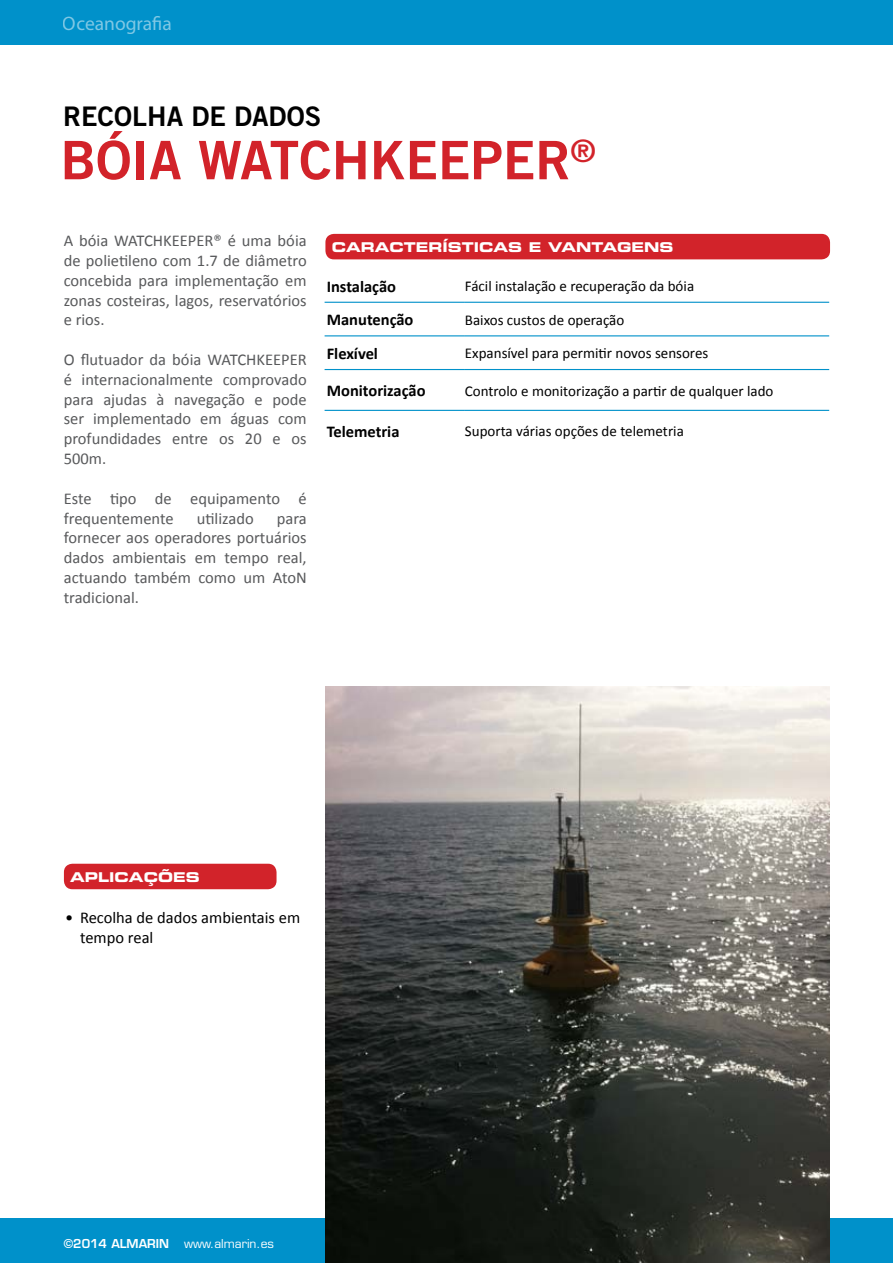
<style>
.page{position:relative;width:893px;height:1263px;background:#fff}
.page>*{position:absolute;margin:0;border:0;box-sizing:border-box;transform-origin:0 0}
.t1{font:53.1px "Trade Gothic LT Std Bd 2";color:#d2232a}
.t2{font:27px "Trade Gothic LT Std Bd 2";color:#000}
.t3{font:19.5px "Myriad Pro";color:#fff}
.t4{font:16.5px/19.8px "Calibri";color:#58595b;text-align:justify}
.t5{font:700 16.5px "Calibri";color:#000}
.t6{font:16.5px/19.5px "Calibri";color:#000}
.t7{font:15px "Calibri";color:#000}
.t8{font:13.5px "Eurostile LT Std Bold Ex 2";color:#fff}
.t9{font:12px "Eurostile LT Std";color:#fff}
.t10{font:600 12px "Eurostile LT Std";color:#fff}
</style>
<div class="page">
<div style="left:0;top:1218px;width:893px;height:45px;background:#0091ca"></div>
<div style="left:0;top:0;width:893px;height:45px;background:#0091ca"></div>
<div style="left:64px;top:864px;width:213px;height:25px;background:#d2232a;border-radius:9px"></div>
<div style="left:325px;top:234px;width:505px;height:25px;background:#d2232a;border-radius:9px"></div>
<hr style="left:325px;top:302px;width:140px;height:1px;background:#0091ca">
<hr style="left:465px;top:302px;width:364px;height:1px;background:#0091ca">
<hr style="left:325px;top:335px;width:140px;height:1px;background:#0091ca">
<hr style="left:465px;top:335px;width:364px;height:1px;background:#0091ca">
<hr style="left:325px;top:369px;width:140px;height:1px;background:#0091ca">
<hr style="left:465px;top:369px;width:364px;height:1px;background:#0091ca">
<hr style="left:325px;top:410px;width:140px;height:1px;background:#0091ca">
<hr style="left:465px;top:410px;width:364px;height:1px;background:#0091ca">
<img style="left:325px;top:686px;width:504px;height:577px">
<p class="t3" style="left:63px;top:11px;width:110px">Oceanografia</p>
<h2 class="t2" style="left:63px;top:99px;width:260px">RECOLHA DE DADOS</h2>
<h1 class="t1" style="left:61px;top:127px;width:536px">BÓIA WATCHKEEPER<sup>®</sup></h1>
<p class="t4" style="left:64px;top:231px;width:244px">A bóia WATCHKEEPER® é uma bóia de polietileno com 1.7 de diâmetro concebida para implementação em zonas costeiras, lagos, reservatórios e rios.</p>
<p class="t4" style="left:64px;top:350px;width:244px">O flutuador da bóia WATCHKEEPER é internacionalmente comprovado para ajudas à navegação e pode ser implementado em águas com profundidades entre os 20 e os 500m.</p>
<p class="t4" style="left:64px;top:488px;width:244px">Este tipo de equipamento é frequentemente</p>
<p class="t4" style="left:197px;top:508px;width:58px">utilizado</p>
<p class="t4" style="left:64px;top:508px;width:244px;text-indent:213px">para fornecer aos operadores portuários dados ambientais em tempo real, actuando também como um AtoN tradicional.</p>
<p class="t8" style="left:332px;top:237px;width:343px">CARACTERÍSTICAS E VANTAGENS</p>
<p class="t5" style="left:327px;top:276px;width:71px">Instalação</p>
<p class="t7" style="left:465px;top:277px;width:231px">Fácil instalação e recuperação da bóia</p>
<p class="t5" style="left:327px;top:309px;width:88px">Manutenção</p>
<p class="t7" style="left:465px;top:310px;width:161px">Baixos custos de operação</p>
<p class="t5" style="left:327px;top:343px;width:53px">Flexível</p>
<p class="t7" style="left:465px;top:344px;width:245px">Expansível para permitir novos sensores</p>
<p class="t5" style="left:327px;top:380px;width:100px">Monitorização</p>
<p class="t7" style="left:465px;top:381px;width:310px">Controlo e monitorização a partir de qualquer lado</p>
<p class="t5" style="left:327px;top:421px;width:74px">Telemetria</p>
<p class="t7" style="left:465px;top:422px;width:220px">Suporta várias opções de telemetria</p>
<p class="t8" style="left:70px;top:867px;width:131px">APLICAÇÕES</p>
<p class="t6" style="left:80px;top:908px;width:222px;text-indent:-15px">• Recolha de dados ambientais em tempo real</p>
<p class="t10" style="left:64px;top:1236px;width:107px">©2014 ALMARIN</p>
<p class="t9" style="left:184px;top:1236px;width:91px">www.almarin.es</p>
</div>
